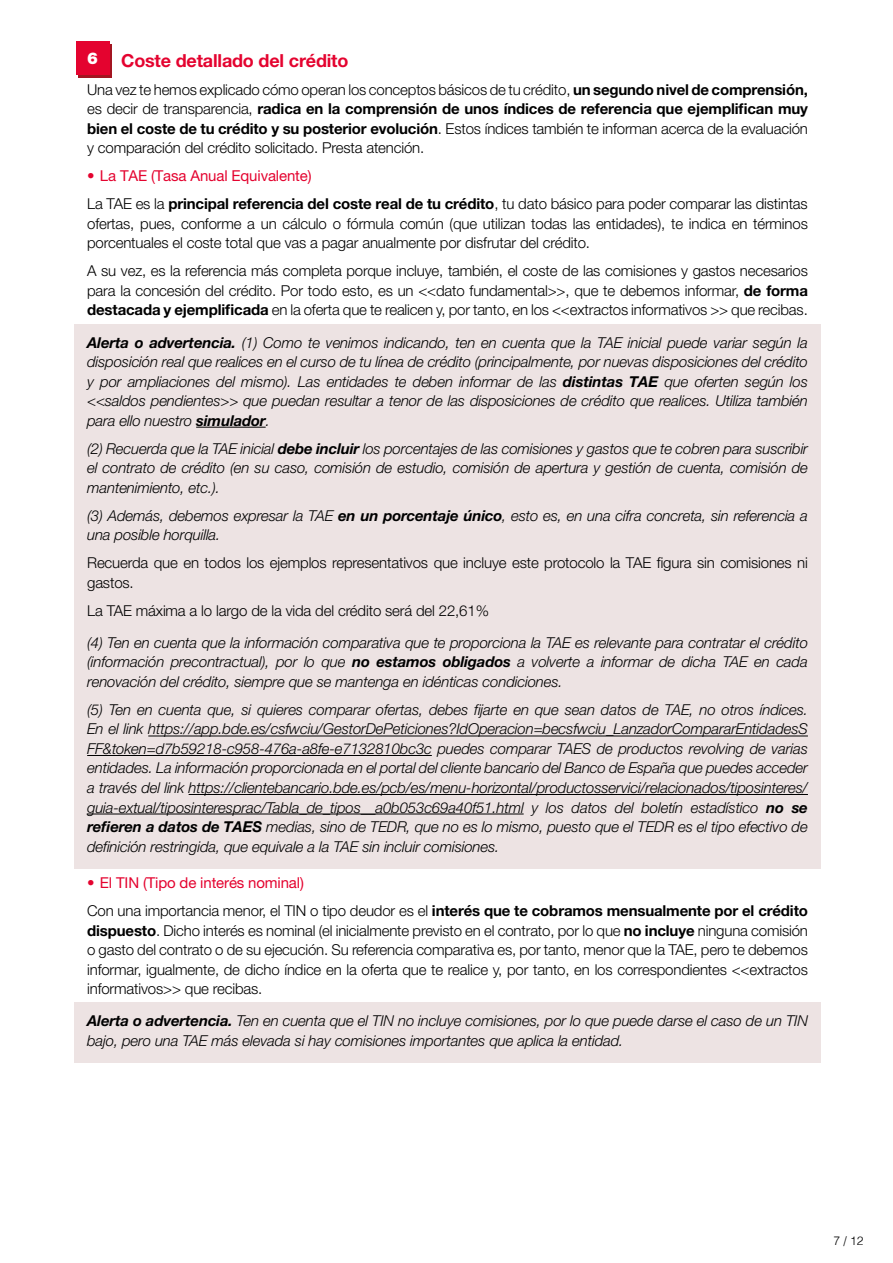
<style>
.page{position:relative;width:893px;height:1263px;background:#fff}
.page>*{position:absolute;margin:0;border:0;box-sizing:border-box;transform-origin:0 0}
.t1{font:700 18px "Helvetica Neue LT Pro";letter-spacing:-.01em;color:#e4032f}
.t2{font:900 16.2px "Helvetica Neue LT Pro";color:#fff}
.t3{font:italic 300 15px/19.5px "Helvetica Neue LT Pro";letter-spacing:-.01em;color:#000;text-align:justify}
.t4{font:300 15px/19.5px "Helvetica Neue LT Pro";letter-spacing:-.01em;color:#000;text-align:justify}
.t5{font:700 15px/28px "Helvetica Neue LT Pro";letter-spacing:-.01em;color:#000}
.t6{font:300 12px "Helvetica";color:#000}
.s1{font-weight:700}
.s2{font-weight:400;color:#e4032f}
.s3{font-weight:300}
</style>
<div class="page">
<div style="left:74px;top:324px;width:747px;height:119px;background:#ede3e3"></div>
<hr style="left:196px;top:427px;width:70px;height:1px;background:#000">
<div style="left:74px;top:430px;width:747px;height:80px;background:#ede3e3"></div>
<div style="left:74px;top:497px;width:747px;height:60px;background:#ede3e3"></div>
<div style="left:74px;top:545px;width:747px;height:60px;background:#ede3e3"></div>
<div style="left:74px;top:592px;width:747px;height:41px;background:#ede3e3"></div>
<div style="left:74px;top:624px;width:747px;height:80px;background:#ede3e3"></div>
<div style="left:74px;top:691px;width:747px;height:177px;background:#ede3e3"></div>
<hr style="left:148px;top:736px;width:660px;height:1px;background:#000">
<hr style="left:87px;top:755px;width:345px;height:1px;background:#000">
<hr style="left:189px;top:794px;width:619px;height:1px;background:#000">
<hr style="left:87px;top:814px;width:437px;height:1px;background:#000">
<div style="left:74px;top:1003px;width:747px;height:60px;background:#ede3e3"></div>
<svg style="left:78px;top:44px;width:34px;height:33px"></svg>
<div style="left:76px;top:41px;width:33px;height:34px;background:#e4032f"></div>
<p class="t2" style="left:87px;top:48px;width:12px">6</p>
<p class="t1" style="left:121px;top:49px;width:229px">Coste detallado del crédito</p>
<p class="t4" style="left:87px;top:79px;width:722px">Una vez te hemos explicado cómo operan los conceptos básicos de tu crédito, <span class="s1">un segundo nivel de comprensión, </span>es decir de transparencia, <span class="s1">radica en la comprensión de unos índices de referencia que ejemplifican muy bien el coste de tu crédito y su posterior evolución</span>. Estos índices también te informan acerca de la evaluación y comparación del crédito solicitado. Presta atención.</p>
<p class="t4" style="left:87px;top:162px;width:722px;line-height:28px"><span class="s2">• La TAE (Tasa Anual Equivalente)<br></span>La TAE es la <span class="s1">principal referencia del coste real de tu crédito</span>, tu dato básico para poder comparar las distintas</p>
<p class="t4" style="left:87px;top:213px;width:722px">ofertas, pues, conforme a un cálculo o fórmula común (que utilizan todas las entidades), te indica en términos porcentuales el coste total que vas a pagar anualmente por disfrutar del crédito.</p>
<p class="t4" style="left:87px;top:261px;width:722px">A su vez, es la referencia más completa porque incluye, también, el coste de las comisiones y gastos necesarios para la concesión del crédito. Por todo esto, es un &lt;&lt;dato fundamental&gt;&gt;, que te debemos informar, <span class="s1">de forma destacada y ejemplificada</span> en la oferta que te realicen y, por tanto, en los &lt;&lt;extractos informativos &gt;&gt; que recibas.</p>
<p class="t3" style="left:87px;top:332px;width:722px"><span class="s1">Alerta o advertencia.</span> (1) Como te venimos indicando, ten en cuenta que la TAE inicial puede variar según la disposición real que realices en el curso de tu línea de crédito (principalmente, por nuevas disposiciones del crédito y por ampliaciones del mismo). Las entidades te deben informar de las <span class="s1">distintas TAE</span> que oferten según los &lt;&lt;saldos pendientes&gt;&gt; que puedan resultar a tenor de las disposiciones de crédito que realices. Utiliza también para ello nuestro <span class="s1">simulador</span>.</p>
<p class="t3" style="left:87px;top:438px;width:722px">(2) Recuerda que la TAE inicial <span class="s1">debe incluir</span> los porcentajes de las comisiones y gastos que te cobren para suscribir el contrato de crédito (en su caso, comisión de estudio, comisión de apertura y gestión de cuenta, comisión de mantenimiento, etc.).</p>
<p class="t3" style="left:87px;top:505px;width:722px">(3) Además, debemos expresar la TAE <span class="s1">en un porcentaje único</span>, esto es, en una cifra concreta, sin referencia a una posible horquilla.</p>
<p class="t4" style="left:87px;top:553px;width:722px">Recuerda que en todos los ejemplos representativos que incluye este protocolo la TAE figura sin comisiones ni gastos.</p>
<p class="t4" style="left:87px;top:600px;width:403px">La TAE máxima a lo largo de la vida del crédito será del 22,61%</p>
<p class="t3" style="left:87px;top:633px;width:722px">(4) Ten en cuenta que la información comparativa que te proporciona la TAE es relevante para contratar el crédito (información precontractual), por lo que <span class="s1">no estamos obligados</span> a volverte a informar de dicha TAE en cada renovación del crédito, siempre que se mantenga en idénticas condiciones.</p>
<p class="t3" style="left:87px;top:700px;width:722px">(5) Ten en cuenta que, si quieres comparar ofertas, debes fijarte en que sean datos de TAE, no otros índices.<br>En el link https://app.bde.es/csfwciu/GestorDePeticiones?IdOperacion=becsfwciu_LanzadorCompararEntidadesS FF&amp;token=d7b59218-c958-476a-a8fe-e7132810bc3c puedes comparar TAES de productos revolving de varias entidades. La información proporcionada en el portal del cliente bancario del Banco de España que puedes acceder a través del link https://clientebancario.bde.es/pcb/es/menu-horizontal/productosservici/relacionados/tiposinteres/ guia-extual/tiposinteresprac/Tabla_de_tipos__a0b053c69a40f51.html y los datos del boletín estadístico <span class="s1">no se refieren a datos de TAES</span> medias, sino de TEDR, que no es lo mismo, puesto que el TEDR es el tipo efectivo de definición restringida, que equivale a la TAE sin incluir comisiones.</p>
<p class="t5" style="left:87px;top:868px;width:722px"><span class="s2">• El TIN (Tipo de interés nominal)<br></span><span class="s3">Con una importancia menor, el TIN o tipo deudor es el</span> interés que te cobramos mensualmente por el crédito</p>
<p class="t4" style="left:87px;top:920px;width:722px"><span class="s1">dispuesto</span>. Dicho interés es nominal (el inicialmente previsto en el contrato, por lo que <span class="s1">no incluye</span> ninguna comisión o gasto del contrato o de su ejecución. Su referencia comparativa es, por tanto, menor que la TAE, pero te debemos informar, igualmente, de dicho índice en la oferta que te realice y, por tanto, en los correspondientes &lt;&lt;extractos informativos&gt;&gt; que recibas.</p>
<p class="t3" style="left:87px;top:1011px;width:722px"><span class="s1">Alerta o advertencia.</span> Ten en cuenta que el TIN no incluye comisiones, por lo que puede darse el caso de un TIN bajo, pero una TAE más elevada si hay comisiones importantes que aplica la entidad.</p>
<p class="t6" style="left:833px;top:1230px;width:32px">7 / 12</p>
</div>
